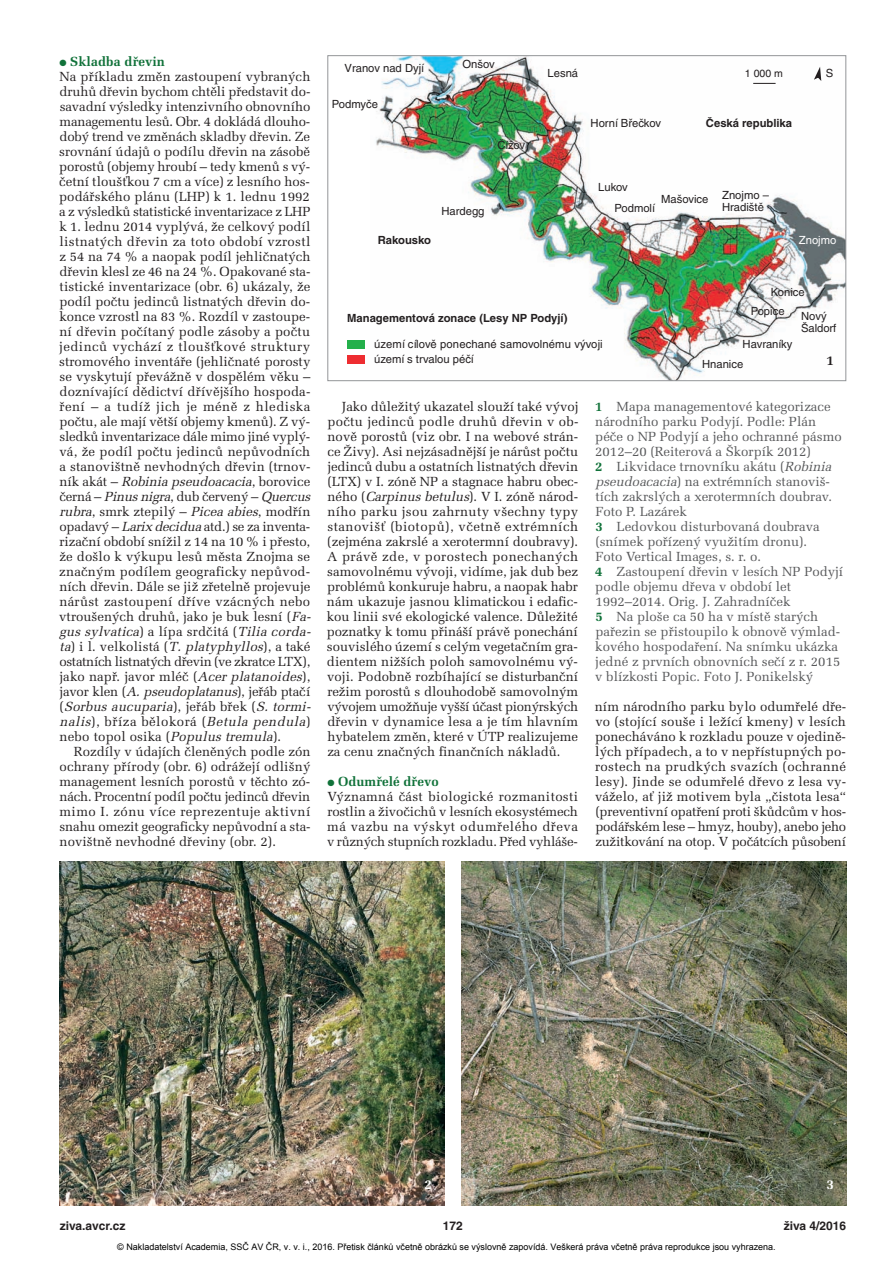
<style>
.page{position:relative;width:893px;height:1263px;background:#fff}
.page>*{position:absolute;margin:0;border:0;box-sizing:border-box;transform-origin:0 0}
.t1{font:700 13.5px "Melior CE";color:#fff}
.t2{font:700 13.5px "Melior CE";color:#231f20}
.t3{font:13.2px/15px "Melior CE";color:#231f20;text-align:justify}
.t4{font:13.2px/15px "Melior CE";color:#57585a}
.t5{font:700 12px "Helvetica CE";color:#231f20}
.t6{font:11.25px/12px "Helvetica CE";color:#231f20}
.t7{font:700 11.25px "Helvetica CE";color:#231f20}
.t8{font:11.25px "Helvetica CE";color:#fff}
.t9{font:10.5px "Helvetica CE";color:#231f20}
.t10{font:9px "Arial";color:#000}
.s1{color:#11723a}
.s2{font-weight:700;color:#11723a}
.s3{font-style:italic}
</style>
<div class="page">
<img style="left:375px;top:57px;width:469px;height:322px">
<img style="left:461px;top:861px;width:385px;height:344px">
<img style="left:60px;top:861px;width:384px;height:344px">
<svg style="left:753px;top:83px;width:23px;height:1px"></svg>
<svg style="left:814px;top:67px;width:7px;height:14px"></svg>
<div style="left:347px;top:341px;width:17px;height:8px;background:#24b04b"></div>
<div style="left:347px;top:356px;width:17px;height:8px;background:#ee2d31"></div>
<p class="t3" style="left:59px;top:56px;width:255px;text-align:left"><span class="s1">●</span> <span class="s2">Skladba dřevin<br></span>Na příkladu změn zastoupení vybraných druhů dřevin bychom chtěli představit do - savadní výsledky intenzivního obnovního managementu lesů. Obr. 4 dokládá dlouho - dobý trend ve změnách skladby dřevin. Ze srovnání údajů o podílu dřevin na zásobě porostů (objemy hroubí – tedy kmenů s vý - četní tloušťkou 7 cm a více) z lesního hos&shy;podářského plánu (LHP) k 1. lednu 1992 a z výsledků statistické inventarizace z LHP k 1. lednu 2014 vyplývá, že celkový podíl listnatých dřevin za toto období vzrostl z 54 na 74 % a naopak podíl jehličnatých dřevin klesl ze 46 na 24 %. Opakované sta&shy;tistické inventarizace (obr. 6) ukázaly, že podíl počtu jedinců listnatých dřevin do - konce vzrostl na 83 %. Rozdíl v zastoupe - ní dřevin počítaný podle zásoby a počtu jedinců vychází z tloušťkové struktury stromového inventáře (jehličnaté porosty se vyskytují převážně v dospělém věku – doznívající dědictví dřívějšího hospoda&shy;ření – a tudíž jich je méně z hlediska počtu, ale mají větší objemy kmenů). Z vý - sledků inventarizace dále mimo jiné vyplý&shy;vá, že podíl počtu jedinců nepůvodních a stanovištně nevhodných dřevin (trnov&shy;n í k a k á t – <span class="s3">Robinia pseudoacacia</span>, b o r o v i c e černá – <span class="s3">Pinus nigra</span>, dub červený – <span class="s3">Quercus rubra</span>, smrk ztepilý – <span class="s3">Picea abies</span>, modřín opadavý – <span class="s3">Larix decidua</span>atd.) se za inventa - rizační období snížil z 14 na 10 % i přesto, že došlo k výkupu lesů města Znojma se značným podílem geograficky nepůvod&shy;ních dřevin. Dále se již zřetelně projevuje nárůst zastoupení dříve vzácných nebo vtroušených druhů, jako je buk lesní (<span class="s3">Fa - gus sylvatica</span>) a l í p a s r d č i t á ( <span class="s3">Tilia corda&shy;ta</span>) i l. velkolistá (<span class="s3">T. platyphyllos</span>), a také ostatních listnatých dřevin (ve zkratce LTX), jako např. javor mléč (<span class="s3">Acer platanoides</span>), javor klen (<span class="s3">A. pseudoplatanus</span>), jeřáb ptačí ( <span class="s3">Sorbus aucuparia</span>) , j e ř á b b ř e k ( <span class="s3">S. tormi&shy;nalis</span>) , b ř í z a b ě l o k o r á ( <span class="s3">Betula pendula</span>) nebo topol osika (<span class="s3">Populus tremula</span>).</p>
<p class="t3" style="left:59px;top:746px;width:253px;text-indent:14px">Rozdíly v údajích členěných podle zón ochrany přírody (obr. 6) odrážejí odlišný management lesních porostů v těchto zó - nách. Procentní podíl počtu jedinců dřevin mimo I. zónu více reprezentuje aktivní snahu omezit geograficky nepůvodní a sta&shy;novištně nevhodné dřeviny (obr. 2).</p>
<p class="t6" style="left:345px;top:64px;width:81px">Vranov nad Dyjí</p>
<p class="t6" style="left:332px;top:99px;width:48px">Podmyče</p>
<p class="t6" style="left:462px;top:59px;width:34px">Onšov</p>
<p class="t6" style="left:497px;top:141px;width:29px">Čížov</p>
<p class="t7" style="left:378px;top:235px;width:55px">Rakousko</p>
<p class="t6" style="left:441px;top:206px;width:45px">Hardegg</p>
<p class="t6" style="left:548px;top:68px;width:32px">Lesná</p>
<p class="t9" style="left:745px;top:70px;width:39px">1 000 m</p>
<p class="t6" style="left:591px;top:118px;width:72px">Horní Břečkov</p>
<p class="t7" style="left:706px;top:119px;width:88px">Česká republika</p>
<p class="t6" style="left:826px;top:68px;width:9px">S</p>
<p class="t6" style="left:615px;top:178px;width:42px;line-height:20.5px;text-indent:-16px">Lukov<br>Podmolí</p>
<p class="t6" style="left:661px;top:194px;width:49px">Mašovice</p>
<p class="t6" style="left:722px;top:190px;width:48px">Znojmo –<br>Hradiště</p>
<p class="t8" style="left:799px;top:236px;width:39px">Znojmo</p>
<p class="t7" style="left:347px;top:314px;width:222px">Managementová zonace (Lesy NP Podyjí)</p>
<p class="t6" style="left:771px;top:287px;width:35px">Konice</p>
<p class="t6" style="left:751px;top:306px;width:35px">Popice</p>
<p class="t6" style="left:801px;top:311px;width:37px">Nový<br>Šaldorf</p>
<p class="t6" style="left:374px;top:338px;width:230px;line-height:15px">území cílově ponechané samovolnému vývoji území s trvalou péčí</p>
<p class="t6" style="left:743px;top:339px;width:51px">Havraníky</p>
<p class="t6" style="left:702px;top:359px;width:43px">Hnanice</p>
<p class="t2" style="left:826px;top:356px;width:9px">1</p>
<p class="t3" style="left:327px;top:401px;width:253px;text-indent:15px">Jako důležitý ukazatel slouží také vývoj počtu jedinců podle druhů dřevin v ob - nově porostů (viz obr. I na webové strán&shy;ce Živy). Asi nejzásadnější je nárůst počtu jedinců dubu a ostatních listnatých dřevin (LTX) v I. zóně NP a stagnace habru obec&shy;ného (<span class="s3">Carpinus betulus</span>). V I. zóně národ&shy;ního parku jsou zahrnuty všechny typy stanovišť (biotopů), včetně extrémních (zejména zakrslé a xerotermní doubravy).<br>A právě zde, v porostech ponechaných samovolnému vývoji, vidíme, jak dub bez problémů konkuruje habru, a naopak habr nám ukazuje jasnou klimatickou i edafic&shy;kou linii své ekologické valence. Důležité poznatky k tomu přináší právě ponechání souvislého území s celým vegetačním gra&shy;dientem nižších poloh samovolnému vý - voji. Podobně rozbíhající se disturbanční režim porostů s dlouhodobě samovolným vývojem umožňuje vyšší účast pionýrských dřevin v dynamice lesa a je tím hlavním hybatelem změn, které v ÚTP realizujeme za cenu značných finančních nákladů.</p>
<p class="t3" style="left:327px;top:776px;width:253px;text-align:left"><span class="s1">●</span> <span class="s2">Odumřelé dřevo<br></span>Významná část biologické rozmanitosti rostlin a živočichů v lesních ekosystémech má vazbu na výskyt odumřelého dřeva v různých stupních rozkladu. Před vyhláše -</p>
<p class="t4" style="left:595px;top:401px;width:249px"><span class="s2">1</span> Mapa managementové kategorizace národního parku Podyjí. Podle: Plán péče o NP Podyjí a jeho ochranné pásmo 2012–20 (Reiterová a Škorpík 2012)<br><span class="s2">2</span> Likvidace trnovníku akátu (<span class="s3">Robinia pseudoacacia</span>) na extrémních stanoviš&shy;tích zakrslých a xerotermních doubrav.<br>Foto P. Lazárek<br><span class="s2">3</span> Ledovkou disturbovaná doubrava (snímek pořízený využitím dronu).<br>Foto Vertical Images, s. r. o.<br><span class="s2">4</span> Zastoupení dřevin v lesích NP Podyjí podle objemu dřeva v období let 1992–2014. Orig. J. Zahradníček<br><span class="s2">5</span> Na ploše ca 50 ha v místě starých pařezin se přistoupilo k obnově výmlad&shy;kového hospodaření. Na snímku ukázka jedné z prvních obnovních sečí z r. 2015 v blízkosti Popic. Foto J. Ponikelský</p>
<p class="t3" style="left:595px;top:701px;width:253px">ním národního parku bylo odumřelé dře&shy;vo (stojící souše i ležící kmeny) v lesích ponecháváno k rozkladu pouze v ojedině&shy;lých případech, a to v nepřístupných po - rostech na prudkých svazích (ochranné lesy). Jinde se odumřelé dřevo z lesa vy - váželo, ať již motivem byla „čistota lesa“ (preventivní opatření proti škůdcům v hos&shy;podářském lese – hmyz, houby), anebo jeho zužitkování na otop. V počátcích působení</p>
<p class="t1" style="left:425px;top:1180px;width:9px">2</p>
<p class="t1" style="left:826px;top:1180px;width:9px">3</p>
<p class="t5" style="left:60px;top:1221px;width:67px">ziva.avcr.cz</p>
<p class="t5" style="left:443px;top:1221px;width:22px">172</p>
<p class="t5" style="left:784px;top:1221px;width:64px">živa 4/2016</p>
<p class="t10" style="left:117px;top:1241px;width:660px">© Nakladatelství Academia, SSČ AV ČR, v. v. i., 2016. Přetisk článků včetně obrázků se výslovně zapovídá. Veškerá práva včetně práva reprodukce jsou vyhrazena.</p>
</div>
